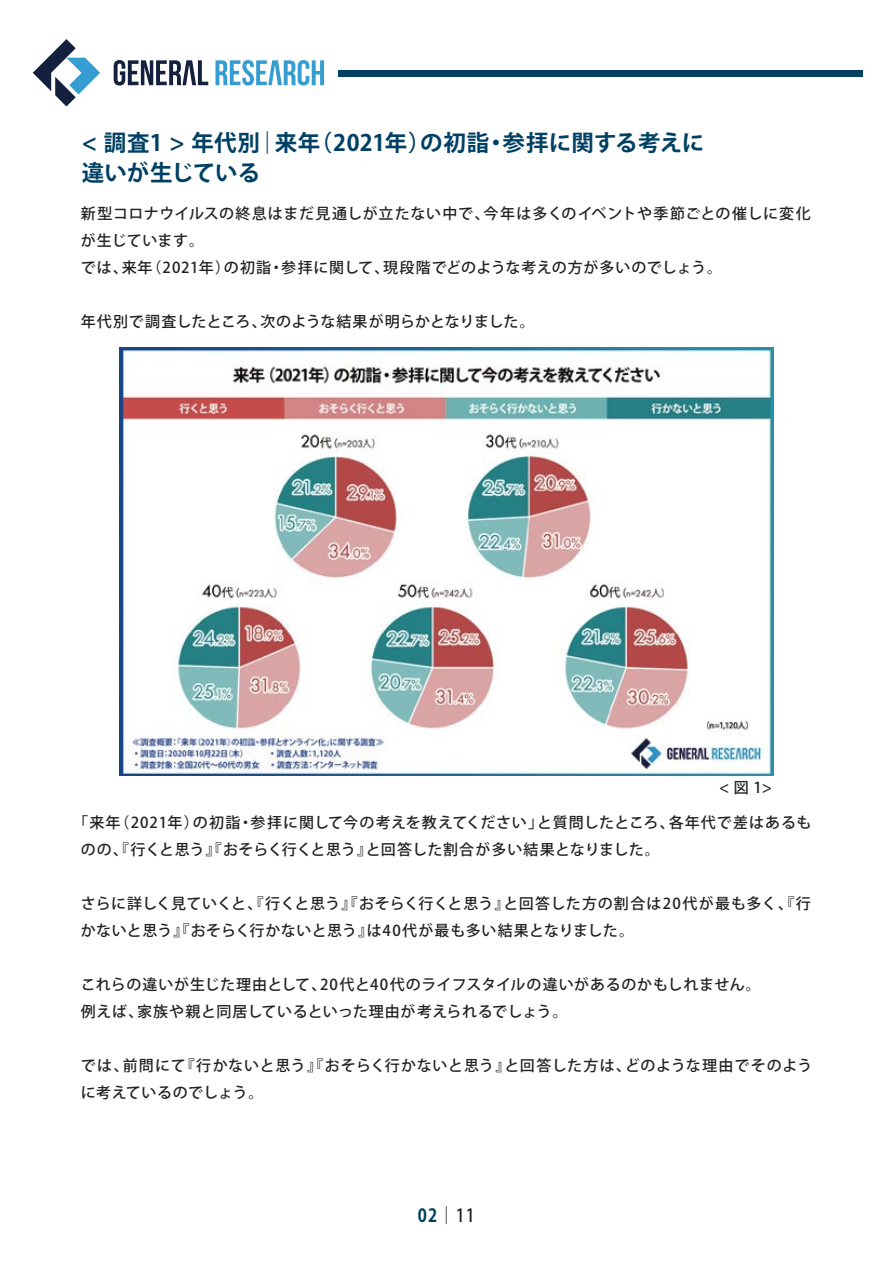
<style>
.page{position:relative;width:893px;height:1263px;background:#fff}
.page>*{position:absolute;margin:0;border:0;box-sizing:border-box;transform-origin:0 0}
.t1{font:700 22.5px/30px "Koz Go Pr 6 N";letter-spacing:.01em;color:#004064}
.t2{font:500 18px "Koz Go Pr 6 N";color:#1f2121;scale:.89 1}
.t3{font:500 15px/27px "Koz Go Pr 6 N";letter-spacing:.04em;color:#212222}
.t4{font:500 15px "Koz Go Pr 6 N";letter-spacing:.015em;color:#212222}
.s1{font-weight:700;color:#003f61}
</style>
<div class="page">
<div style="left:338px;top:70px;width:525px;height:7px;background:#004064"></div>
<svg style="left:114px;top:60px;width:94px;height:26px"></svg>
<svg style="left:215px;top:60px;width:109px;height:26px"></svg>
<svg style="left:33px;top:39px;width:67px;height:68px"></svg>
<img style="left:120px;top:347px;width:653px;height:428px">
<h1 class="t1" style="left:82px;top:128px;width:624px">&lt; 調査1 &gt; 年代別｜来年（2021年）の初詣・参拝に関する考えに違いが生じている</h1>
<p class="t3" style="left:81px;top:200px;width:732px">新型コロナウイルスの終息はまだ見通しが立たない中で、今年は多くのイベントや季節ごとの催しに変化が生じています。<br>では、来年（2021年）の初詣・参拝に関して、現段階でどのような考えの方が多いのでしょう。</p>
<p class="t4" style="left:81px;top:313px;width:456px">年代別で調査したところ、次のような結果が明らかとなりました。</p>
<p class="t3" style="left:719px;top:774px;width:54px">&lt;図1&gt;</p>
<p class="t3" style="left:81px;top:809px;width:732px;text-indent:-8px">「来年（2021年）の初詣・参拝に関して今の考えを教えてください」と質問したところ、各年代で差はあるものの、『行くと思う』『おそらく行くと思う』と回答した割合が多い結果となりました。</p>
<p class="t3" style="left:81px;top:890px;width:732px">さらに詳しく見ていくと、『行くと思う』『おそらく行くと思う』と回答した方の割合は20代が最も多く、『行かないと思う』『おそらく行かないと思う』は40代が最も多い結果となりました。</p>
<p class="t3" style="left:81px;top:971px;width:682px">これらの違いが生じた理由として、20代と40代のライフスタイルの違いがあるのかもしれません。例えば、家族や親と同居しているといった理由が考えられるでしょう。</p>
<p class="t3" style="left:81px;top:1052px;width:733px">では、前問にて『行かないと思う』『おそらく行かないと思う』と回答した方は、どのような理由でそのように考えているのでしょう。</p>
<p class="t2" style="left:418px;top:1205px;width:65px"><span class="s1">02</span>｜11</p>
</div>
